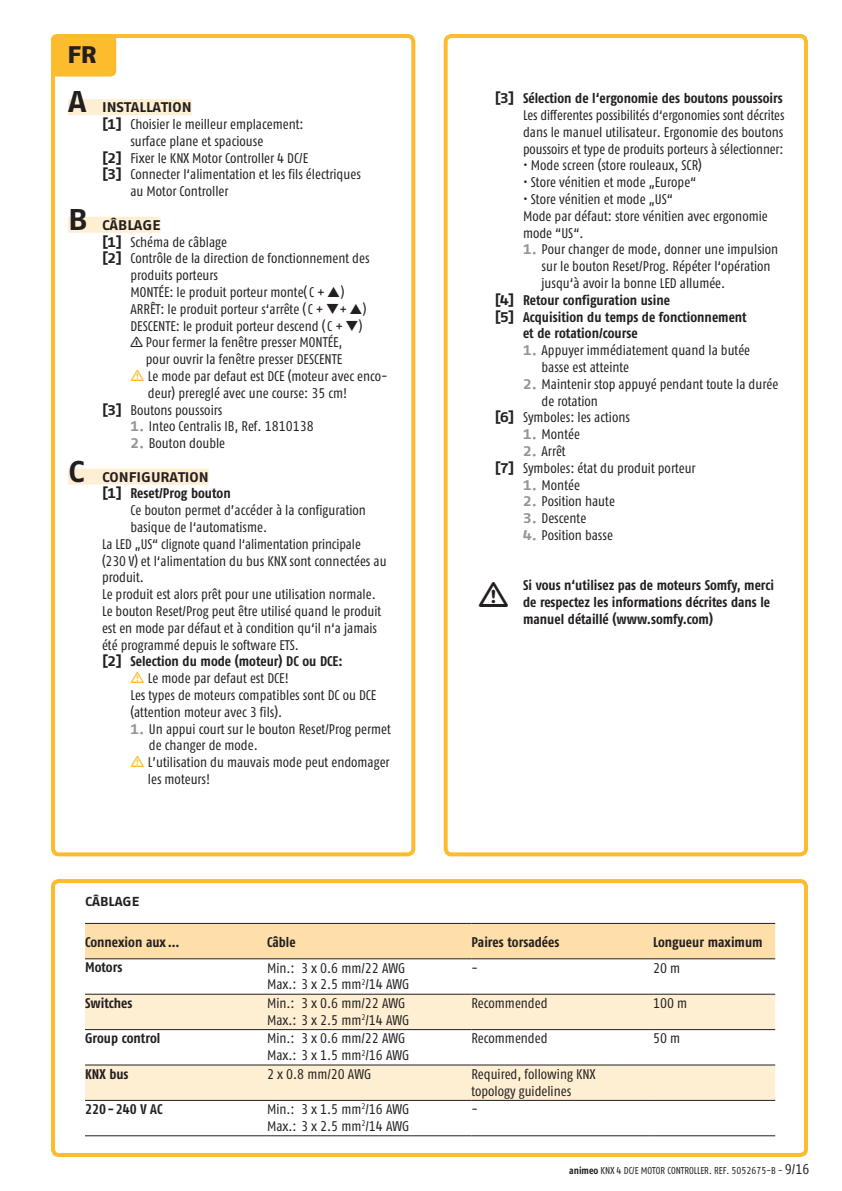
<style>
.page{position:relative;width:842px;height:1191px;background:#fff}
.page>*{position:absolute;margin:0;border:0;box-sizing:border-box;transform-origin:0 0}
.t1{font:24px "Fago Ex Exb Tf";color:#231f20}
.t2{font:14px/16.8px "Fago Co Regular Tf";color:#231f20}
.t3{font:14px/16.8px "Fago Co Bold Tf";color:#231f20}
.t4{font:14px "Fago Ex Bold Tf";color:#231f20}
.t5{font:13px "Fago Ex Bold Tf";color:#231f20}
.t6{font:10px "Fago Co Regular Tf";color:#231f20}
.s1{font-size:30px}
.s2{font-family:"Fago Ex Bold Tf"}
.s3{font-family:"Fago Ex Bold Tf";color:#939598}
.s4{font-family:"Fago Co Bold Tf"}
.s5{font-size:14px}
</style>
<div class="page">
<div style="left:444px;top:34px;width:364px;height:822px;border:4px solid #fdbb2e;border-radius:6px"></div>
<div style="left:51px;top:34px;width:364px;height:822px;border:4px solid #fdbb2e;border-radius:6px"></div>
<div style="left:68px;top:99px;width:124px;height:13px;background:#feefd2"></div>
<hr style="left:68px;top:112px;width:124px;height:3px;background:#feefd2">
<div style="left:68px;top:217px;width:92px;height:13px;background:#feefd2"></div>
<hr style="left:68px;top:230px;width:92px;height:3px;background:#feefd2">
<div style="left:68px;top:468px;width:141px;height:13px;background:#feefd2"></div>
<hr style="left:68px;top:481px;width:141px;height:3px;background:#feefd2">
<div style="left:51px;top:34px;width:65px;height:43px;background:#fdbb2e;border-radius:6px"></div>
<div style="left:51px;top:879px;width:757px;height:278px;border:4px solid #fdbb2e;border-radius:6px"></div>
<div style="left:85px;top:924px;width:690px;height:34px;background:#fedfaa"></div>
<svg style="left:85px;top:959px;width:690px;height:1px"></svg>
<svg style="left:85px;top:994px;width:690px;height:106px;fill:#feefd2"></svg>
<hr style="left:85px;top:1100px;width:182px;height:1px;background:#231f20">
<hr style="left:267px;top:1100px;width:204px;height:1px;background:#231f20">
<hr style="left:471px;top:1100px;width:182px;height:1px;background:#231f20">
<hr style="left:653px;top:1100px;width:122px;height:1px;background:#231f20">
<hr style="left:85px;top:1135px;width:182px;height:1px;background:#231f20">
<hr style="left:267px;top:1135px;width:204px;height:1px;background:#231f20">
<hr style="left:471px;top:1135px;width:182px;height:1px;background:#231f20">
<hr style="left:653px;top:1135px;width:122px;height:1px;background:#231f20">
<hr style="left:85px;top:923px;width:182px;height:1px;background:#231f20">
<hr style="left:267px;top:923px;width:204px;height:1px;background:#231f20">
<hr style="left:471px;top:923px;width:182px;height:1px;background:#231f20">
<hr style="left:653px;top:923px;width:122px;height:1px;background:#231f20">
<hr style="left:85px;top:958px;width:182px;height:1px;background:#231f20">
<hr style="left:267px;top:958px;width:204px;height:1px;background:#231f20">
<hr style="left:471px;top:958px;width:182px;height:1px;background:#231f20">
<hr style="left:653px;top:958px;width:122px;height:1px;background:#231f20">
<hr style="left:85px;top:993px;width:182px;height:1px;background:#231f20">
<hr style="left:267px;top:993px;width:204px;height:1px;background:#231f20">
<hr style="left:471px;top:993px;width:182px;height:1px;background:#231f20">
<hr style="left:653px;top:993px;width:122px;height:1px;background:#231f20">
<hr style="left:85px;top:1029px;width:182px;height:1px;background:#231f20">
<hr style="left:267px;top:1029px;width:204px;height:1px;background:#231f20">
<hr style="left:471px;top:1029px;width:182px;height:1px;background:#231f20">
<hr style="left:653px;top:1029px;width:122px;height:1px;background:#231f20">
<hr style="left:85px;top:1064px;width:182px;height:1px;background:#231f20">
<hr style="left:267px;top:1064px;width:204px;height:1px;background:#231f20">
<hr style="left:471px;top:1064px;width:182px;height:1px;background:#231f20">
<hr style="left:653px;top:1064px;width:122px;height:1px;background:#231f20">
<p class="t1" style="left:67px;top:40px;width:31px">FR</p>
<p class="t4" style="left:68px;top:99px;width:125px"><span class="s1">A</span> INSTALLATION</p>
<p class="t2" style="left:130px;top:116px;width:175px;text-indent:-28px"><span class="s2">[1]</span> Choisier le meilleur emplacement: surface plane et spaciouse</p>
<p class="t2" style="left:102px;top:149px;width:208px"><span class="s2">[2]</span> Fixer le KNX Motor Controller 4 DC/E</p>
<p class="t2" style="left:130px;top:166px;width:232px;text-indent:-28px"><span class="s2">[3]</span> Connecter l‘alimentation et les fils électriques au Motor Controller</p>
<p class="t4" style="left:68px;top:216px;width:94px"><span class="s1">B</span> CÂBLAGE</p>
<p class="t2" style="left:102px;top:233px;width:127px"><span class="s2">[1]</span> Schéma de câblage</p>
<p class="t2" style="left:130px;top:250px;width:241px;text-indent:-28px"><span class="s2">[2]</span> Contrôle de la direction de fonctionnement des produits porteurs</p>
<p class="t2" style="left:130px;top:283px;width:215px">MONTÉE: le produit porteur monte(C + )</p>
<p class="t2" style="left:130px;top:300px;width:238px">ARRÊT: le produit porteur s‘arrête (C +❑+ )</p>
<p class="t2" style="left:130px;top:317px;width:234px">DESCENTE: le produit porteur descend (C +❑)</p>
<p class="t2" style="left:130px;top:334px;width:214px;text-align:right">■ Pour fermer la fenêtre presser MONTÉE, pour ouvrir la fenêtre presser DESCENTE</p>
<p class="t2" style="left:148px;top:367px;width:241px">Le mode par defaut est DCE (moteur avec enco&shy;deur) prereglé avec une course: 35 cm!</p>
<p class="t2" style="left:102px;top:401px;width:122px"><span class="s2">[3]</span> Boutons poussoirs</p>
<p class="t2" style="left:130px;top:418px;width:185px"><span class="s3">1.</span> Inteo Centralis IB, Ref. 1810138</p>
<p class="t2" style="left:130px;top:435px;width:96px"><span class="s3">2.</span> Bouton double</p>
<p class="t4" style="left:68px;top:468px;width:142px"><span class="s1">C</span> CONFIGURATION</p>
<p class="t2" style="left:130px;top:485px;width:237px;text-indent:-28px"><span class="s2">[1]</span> <span class="s4">Reset/Prog bouton<br></span>Ce bouton permet d’accéder à la configuration basique de l‘automatisme.</p>
<p class="t2" style="left:102px;top:535px;width:286px">La LED „US“ clignote quand l‘alimentation principale (230 V) et l‘alimentation du bus KNX sont connectées au produit.<br>Le produit est alors prêt pour une utilisation normale.</p>
<p class="t2" style="left:102px;top:602px;width:281px">Le bouton Reset/Prog peut être utilisé quand le produit est en mode par défaut et à condition qu‘il n‘a jamais été programmé depuis le software ETS.</p>
<p class="t3" style="left:102px;top:653px;width:242px"><span class="s2">[2]</span> Selection du mode (moteur) DC ou DCE:</p>
<p class="t2" style="left:148px;top:670px;width:142px">Le mode par defaut est DCE!</p>
<p class="t2" style="left:130px;top:686px;width:247px">Les types de moteurs compatibles sont DC ou DCE</p>
<p class="t2" style="left:130px;top:703px;width:153px">(attention moteur avec 3 fils).</p>
<p class="t2" style="left:149px;top:720px;width:243px;text-indent:-18px"><span class="s3">1.</span> Un appui court sur le bouton Reset/Prog permet de changer de mode.</p>
<p class="t2" style="left:148px;top:754px;width:243px">L’utilisation du mauvais mode peut endomager les moteurs!</p>
<p class="t5" style="left:85px;top:894px;width:56px">CÂBLAGE</p>
<p class="t2" style="left:523px;top:90px;width:263px;text-align:justify;text-indent:-28px"><span class="s2">[3]</span> <span class="s4">Sélection de l‘ergonomie des boutons poussoirs </span>Les differentes possibilités d‘ergonomies sont décrites dans le manuel utilisateur. Ergonomie des boutons poussoirs et type de produits porteurs à sélectionner:</p>
<p class="t2" style="left:523px;top:157px;width:180px">• Mode screen (store rouleaux, SCR)</p>
<p class="t2" style="left:523px;top:174px;width:175px">• Store vénitien et mode „Europe“</p>
<p class="t2" style="left:523px;top:190px;width:246px">• Store vénitien et mode „US“<br>Mode par défaut: store vénitien avec ergonomie mode “US“.</p>
<p class="t2" style="left:541px;top:241px;width:238px;text-indent:-18px"><span class="s3">1.</span> Pour changer de mode, donner une impulsion sur le bouton Reset/Prog. Répéter l‘opération jusqu‘à avoir la bonne LED allumée.</p>
<p class="t3" style="left:495px;top:291px;width:177px"><span class="s2">[4]</span> Retour configuration usine</p>
<p class="t3" style="left:523px;top:308px;width:225px;text-indent:-28px"><span class="s2">[5]</span> Acquisition du temps de fonctionnement et de rotation/course</p>
<p class="t2" style="left:541px;top:342px;width:210px;text-indent:-18px"><span class="s3">1.</span> Appuyer immédiatement quand la butée basse est atteinte</p>
<p class="t2" style="left:541px;top:375px;width:238px;text-indent:-18px"><span class="s3">2.</span> Maintenir stop appuyé pendant toute la durée de rotation</p>
<p class="t2" style="left:495px;top:409px;width:137px"><span class="s2">[6]</span> Symboles: les actions</p>
<p class="t2" style="left:523px;top:426px;width:58px"><span class="s3">1.</span> Montée</p>
<p class="t2" style="left:523px;top:442px;width:44px"><span class="s3">2.</span> Arrêt</p>
<p class="t2" style="left:495px;top:459px;width:202px"><span class="s2">[7]</span> Symboles: état du produit porteur</p>
<p class="t2" style="left:523px;top:476px;width:58px"><span class="s3">1.</span> Montée</p>
<p class="t2" style="left:523px;top:493px;width:93px"><span class="s3">2.</span> Position haute</p>
<p class="t2" style="left:523px;top:510px;width:65px"><span class="s3">3.</span> Descente</p>
<p class="t2" style="left:523px;top:526px;width:91px"><span class="s3">4.</span> Position basse</p>
<p class="t3" style="left:523px;top:577px;width:252px">Si vous n‘utilisez pas de moteurs Somfy, merci de respectez les informations décrites dans le manuel détaillé (www.somfy.com)</p>
<p class="t3" style="left:85px;top:933px;width:96px">Connexion aux…</p>
<p class="t3" style="left:267px;top:933px;width:30px">Câble</p>
<p class="t3" style="left:471px;top:933px;width:89px">Paires torsadées</p>
<p class="t3" style="left:653px;top:933px;width:111px">Longueur maximum</p>
<p class="t3" style="left:85px;top:959px;width:39px">Motors</p>
<p class="t2" style="left:267px;top:959px;width:144px">Min.: 3 x 0.6 mm/22 AWG<br>Max.: 3 x 2.5 mm<sup>2</sup>/14 AWG</p>
<p class="t2" style="left:471px;top:959px;width:8px">-</p>
<p class="t2" style="left:653px;top:959px;width:29px">20 m</p>
<p class="t3" style="left:85px;top:994px;width:49px">Switches</p>
<p class="t2" style="left:267px;top:994px;width:144px">Min.: 3 x 0.6 mm/22 AWG<br>Max.: 3 x 2.5 mm<sup>2</sup>/14 AWG</p>
<p class="t2" style="left:471px;top:994px;width:78px">Recommended</p>
<p class="t2" style="left:653px;top:994px;width:36px">100 m</p>
<p class="t3" style="left:85px;top:1029px;width:77px">Group control</p>
<p class="t2" style="left:267px;top:1030px;width:144px">Min.: 3 x 0.6 mm/22 AWG<br>Max.: 3 x 1.5 mm<sup>2</sup>/16 AWG</p>
<p class="t2" style="left:471px;top:1030px;width:78px">Recommended</p>
<p class="t2" style="left:653px;top:1030px;width:29px">50 m</p>
<p class="t3" style="left:85px;top:1065px;width:45px">KNX bus</p>
<p class="t2" style="left:267px;top:1065px;width:106px">2 x 0.8 mm/20 AWG</p>
<p class="t2" style="left:471px;top:1065px;width:126px">Required, following KNX topology guidelines</p>
<p class="t3" style="left:85px;top:1100px;width:79px">220 - 240 V AC</p>
<p class="t2" style="left:267px;top:1100px;width:144px">Min.: 3 x 1.5 mm<sup>2</sup>/16 AWG<br>Max.: 3 x 2.5 mm<sup>2</sup>/14 AWG</p>
<p class="t2" style="left:471px;top:1100px;width:8px">-</p>
<p class="t6" style="left:569px;top:1164px;width:242px"><span class="s4">animeo</span> KNX 4 DC/E MOTOR CONTROLLER. REF. 5052675-B - <span class="s5">9/16</span></p>
</div>
